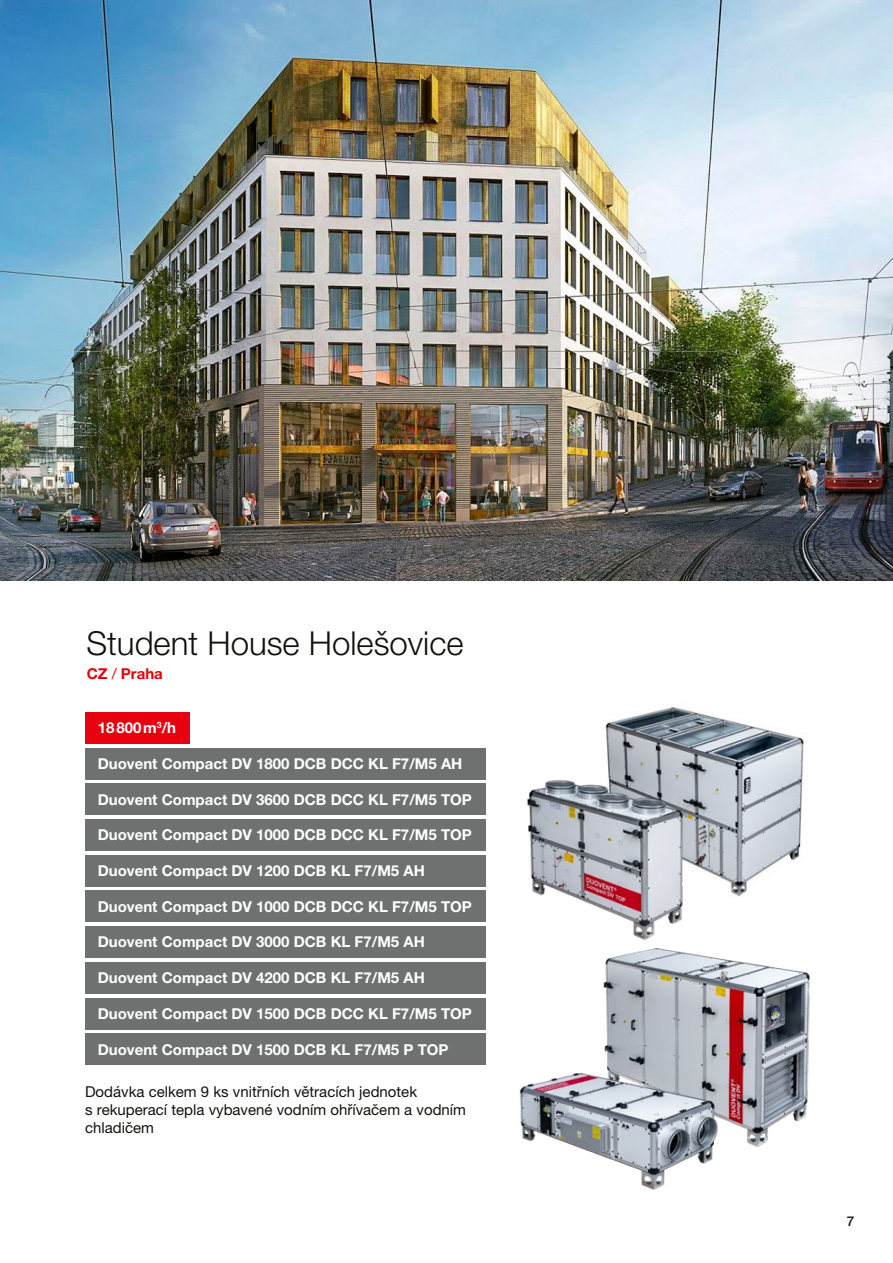
<style>
.page{position:relative;width:893px;height:1263px;background:#fff}
.page>*{position:absolute;margin:0;border:0;box-sizing:border-box;transform-origin:0 0}
.t1{font:300 33px "Helvetica Neue LT Pro";color:#12120d}
.t2{font:700 15px "Helvetica Neue LT Pro";color:#fff}
.t3{font:15px/18px "Helvetica Neue LT Pro";color:#12120d}
.t4{font:700 15px "Helvetica Neue LT Pro";color:#e7000e}
.t5{font:500 13.5px "Helvetica Neue LT Pro";color:#12120d}
.s1{font-weight:400}
</style>
<div class="page">
<img style="left:0;top:0;width:893px;height:580px">
<div style="left:85px;top:712px;width:104px;height:31px;background:#e7000e"></div>
<div style="left:85px;top:748px;width:400px;height:31px;background:#6f7070"></div>
<div style="left:85px;top:783px;width:400px;height:32px;background:#6f7070"></div>
<div style="left:85px;top:819px;width:400px;height:32px;background:#6f7070"></div>
<div style="left:85px;top:855px;width:400px;height:31px;background:#6f7070"></div>
<div style="left:85px;top:891px;width:400px;height:31px;background:#6f7070"></div>
<div style="left:85px;top:926px;width:400px;height:32px;background:#6f7070"></div>
<div style="left:85px;top:962px;width:400px;height:31px;background:#6f7070"></div>
<div style="left:85px;top:998px;width:400px;height:31px;background:#6f7070"></div>
<div style="left:85px;top:1033px;width:400px;height:32px;background:#6f7070"></div>
<img style="left:603px;top:950px;width:207px;height:197px">
<img style="left:519px;top:1066px;width:201px;height:124px">
<img style="left:605px;top:707px;width:199px;height:190px">
<img style="left:527px;top:758px;width:178px;height:192px">
<h1 class="t1" style="left:86px;top:623px;width:379px">Student House Holešovice</h1>
<p class="t4" style="left:87px;top:664px;width:78px">CZ <span class="s1">/</span> Praha</p>
<p class="t2" style="left:98px;top:718px;width:80px">18800m<sup>3</sup>/h</p>
<p class="t2" style="left:98px;top:754px;width:366px">Duovent Compact DV 1800 DCB DCC KL F7/M5 AH</p>
<p class="t2" style="left:98px;top:790px;width:376px">Duovent Compact DV 3600 DCB DCC KL F7/M5 TOP</p>
<p class="t2" style="left:98px;top:826px;width:376px">Duovent Compact DV 1000 DCB DCC KL F7/M5 TOP</p>
<p class="t2" style="left:98px;top:861px;width:329px">Duovent Compact DV 1200 DCB KL F7/M5 AH</p>
<p class="t2" style="left:98px;top:897px;width:376px">Duovent Compact DV 1000 DCB DCC KL F7/M5 TOP</p>
<p class="t2" style="left:98px;top:933px;width:329px">Duovent Compact DV 3000 DCB KL F7/M5 AH</p>
<p class="t2" style="left:98px;top:968px;width:329px">Duovent Compact DV 4200 DCB KL F7/M5 AH</p>
<p class="t2" style="left:98px;top:1004px;width:376px">Duovent Compact DV 1500 DCB DCC KL F7/M5 TOP</p>
<p class="t2" style="left:98px;top:1040px;width:352px">Duovent Compact DV 1500 DCB KL F7/M5 P TOP</p>
<p class="t3" style="left:85px;top:1082px;width:382px">Dodávka celkem 9 ks vnitřních větracích jednotek<br>s rekuperací tepla vybavené vodním ohřívačem a vodním chladičem</p>
<p class="t5" style="left:847px;top:1213px;width:9px">7</p>
</div>
